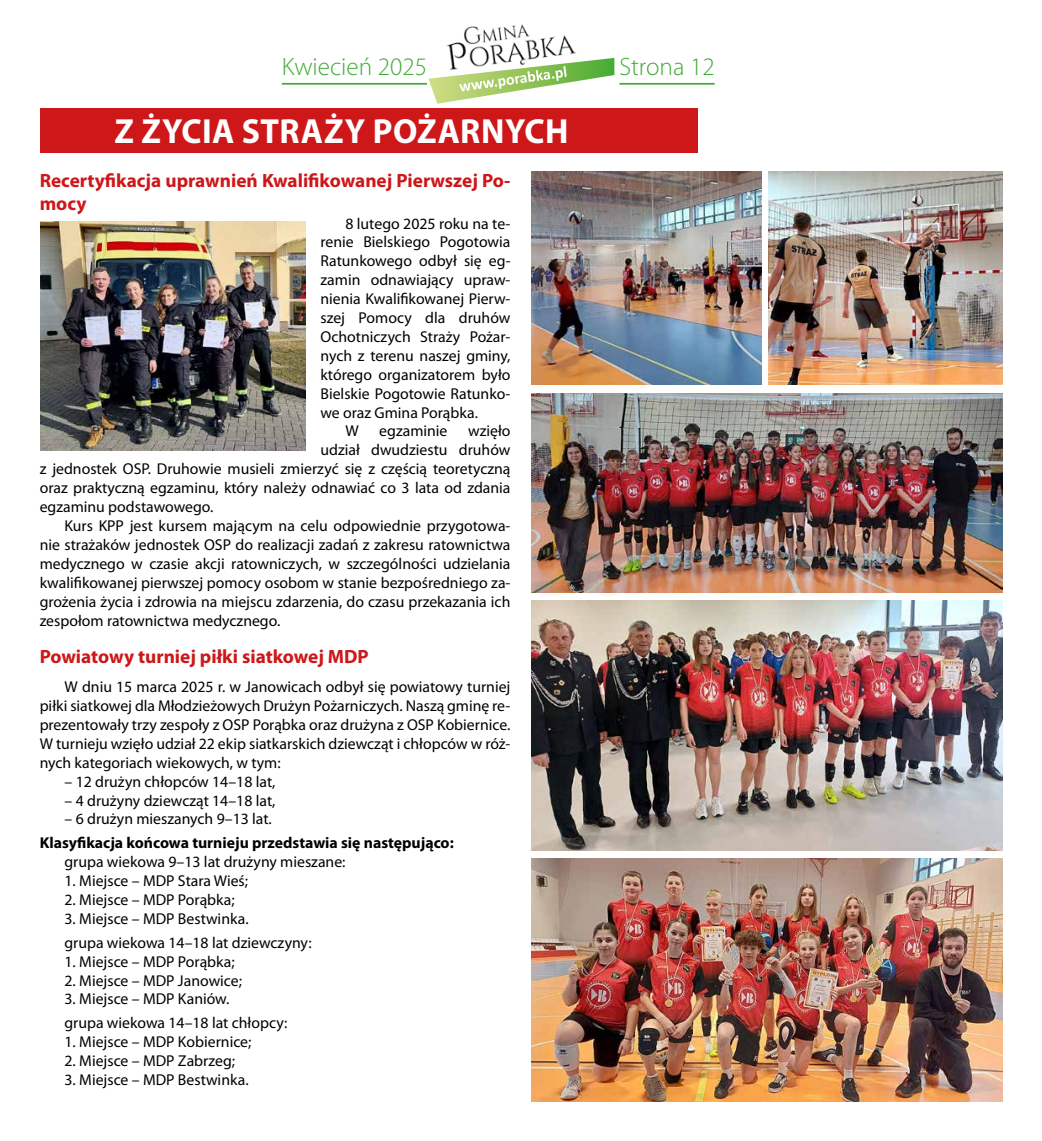
<style>
.page{position:relative;width:1042px;height:1141px;background:#fff}
.page>*{position:absolute;margin:0;border:0;box-sizing:border-box;transform-origin:0 0}
.t1{font:700 35px "Myriad Pro";letter-spacing:.01em;color:#fff}
.t2{font:300 25.2px "Myriad Pro";color:#40ab35}
.t3{font:700 19.25px/23.1px "Myriad Pro";color:#cd1719}
.t4{font:15.75px/18.9px "Myriad Pro";color:#000}
.t5{font:700 15.75px "Myriad Pro";color:#000}
</style>
<div class="page">
<div style="left:40px;top:108px;width:657px;height:45px;background:#cd1719"></div>
<img style="left:40px;top:221px;width:266px;height:229px">
<img style="left:531px;top:858px;width:471px;height:243px">
<img style="left:768px;top:171px;width:234px;height:214px">
<img style="left:531px;top:601px;width:471px;height:250px">
<img style="left:531px;top:171px;width:230px;height:214px">
<img style="left:531px;top:393px;width:471px;height:200px">
<hr style="left:619px;top:83px;width:95px;height:2px;background:#40ab35">
<hr style="left:282px;top:83px;width:145px;height:2px;background:#40ab35">
<img style="left:446px;top:24px;width:130px;height:34px">
<svg style="left:428px;top:58px;width:186px;height:46px"></svg>
<h2 class="t2" style="left:282px;top:51px;width:147px">Kwiecień 2025</h2>
<h2 class="t2" style="left:619px;top:51px;width:97px">Strona 12</h2>
<h1 class="t1" style="left:114px;top:109px;width:455px">Z ŻYCIA STRAŻY POŻARNYCH</h1>
<p class="t3" style="left:40px;top:168px;width:472px">Recertyfikacja uprawnień Kwalifikowanej Pierwszej Po&shy;mocy</p>
<p class="t4" style="left:345px;top:214px;width:167px">8 lutego 2025 roku na te-</p>
<p class="t4" style="left:320px;top:232px;width:191px">renie Bielskiego Pogotowia</p>
<p class="t4" style="left:320px;top:251px;width:191px">Ratunkowego odbył się eg-</p>
<p class="t4" style="left:320px;top:270px;width:191px">zamin odnawiający upraw-</p>
<p class="t4" style="left:320px;top:289px;width:191px">nienia Kwalifikowanej Pierw-</p>
<p class="t4" style="left:320px;top:308px;width:191px">szej Pomocy dla druhów</p>
<p class="t4" style="left:320px;top:327px;width:191px">Ochotniczych Straży Pożar-</p>
<p class="t4" style="left:320px;top:346px;width:191px">nych z terenu naszej gminy,</p>
<p class="t4" style="left:320px;top:365px;width:191px">którego organizatorem było</p>
<p class="t4" style="left:320px;top:384px;width:191px">Bielskie Pogotowie Ratunko-</p>
<p class="t4" style="left:320px;top:403px;width:159px">we oraz Gmina Porąbka.</p>
<p class="t4" style="left:345px;top:421px;width:15px">W</p>
<p class="t4" style="left:379px;top:421px;width:70px">egzaminie</p>
<p class="t4" style="left:468px;top:421px;width:44px">wzięło</p>
<p class="t4" style="left:320px;top:440px;width:191px">udział dwudziestu druhów</p>
<p class="t4" style="left:40px;top:459px;width:472px">z jednostek OSP. Druhowie musieli zmierzyć się z częścią teoretyczną</p>
<p class="t4" style="left:40px;top:478px;width:472px">oraz praktyczną egzaminu, który należy odnawiać co 3 lata od zdania</p>
<p class="t4" style="left:40px;top:497px;width:175px">egzaminu podstawowego.</p>
<p class="t4" style="left:64px;top:516px;width:447px">Kurs KPP jest kursem mającym na celu odpowiednie przygotowa-</p>
<p class="t4" style="left:40px;top:535px;width:472px">nie strażaków jednostek OSP do realizacji zadań z zakresu ratownictwa</p>
<p class="t4" style="left:40px;top:554px;width:472px">medycznego w czasie akcji ratowniczych, w szczególności udzielania</p>
<p class="t4" style="left:40px;top:573px;width:472px">kwalifikowanej pierwszej pomocy osobom w stanie bezpośredniego za-</p>
<p class="t4" style="left:40px;top:592px;width:472px">grożenia życia i zdrowia na miejscu zdarzenia, do czasu przekazania ich</p>
<p class="t4" style="left:40px;top:610px;width:242px">zespołom ratownictwa medycznego.</p>
<p class="t3" style="left:40px;top:645px;width:330px">Powiatowy turniej piłki siatkowej MDP</p>
<p class="t4" style="left:40px;top:677px;width:472px;text-align:justify;text-indent:25px">W dniu 15 marca 2025 r. w Janowicach odbył się powiatowy turniej piłki siatkowej dla Młodzieżowych Drużyn Pożarniczych. Naszą gminę re&shy;prezentowały trzy zespoły z OSP Porąbka oraz drużyna z OSP Kobiernice.<br>W turnieju wzięło udział 22 ekip siatkarskich dziewcząt i chłopców w róż&shy;nych kategoriach wiekowych, w tym:</p>
<p class="t4" style="left:64px;top:772px;width:212px">– 12 drużyn chłopców 14–18 lat,</p>
<p class="t4" style="left:64px;top:791px;width:212px">– 4 drużyny dziewcząt 14–18 lat,</p>
<p class="t4" style="left:64px;top:809px;width:209px">– 6 drużyn mieszanych 9–13 lat.</p>
<p class="t5" style="left:40px;top:833px;width:416px">Klasyfikacja końcowa turnieju przedstawia się następująco:</p>
<p class="t4" style="left:64px;top:852px;width:282px">grupa wiekowa 9–13 lat drużyny mieszane:</p>
<p class="t4" style="left:64px;top:871px;width:185px">1. Miejsce – MDP Stara Wieś;</p>
<p class="t4" style="left:64px;top:890px;width:172px">2. Miejsce – MDP Porąbka;</p>
<p class="t4" style="left:64px;top:906px;width:249px;line-height:23.8px">3. Miejsce – MDP Bestwinka.<br>grupa wiekowa 14–18 lat dziewczyny:</p>
<p class="t4" style="left:64px;top:952px;width:172px">1. Miejsce – MDP Porąbka;</p>
<p class="t4" style="left:64px;top:971px;width:179px">2. Miejsce – MDP Janowice;</p>
<p class="t4" style="left:64px;top:987px;width:224px;line-height:23.8px">3. Miejsce – MDP Kaniów.<br>grupa wiekowa 14–18 lat chłopcy:</p>
<p class="t4" style="left:64px;top:1032px;width:188px">1. Miejsce – MDP Kobiernice;</p>
<p class="t4" style="left:64px;top:1051px;width:172px">2. Miejsce – MDP Zabrzeg;</p>
<p class="t4" style="left:64px;top:1070px;width:186px">3. Miejsce – MDP Bestwinka.</p>
</div>
